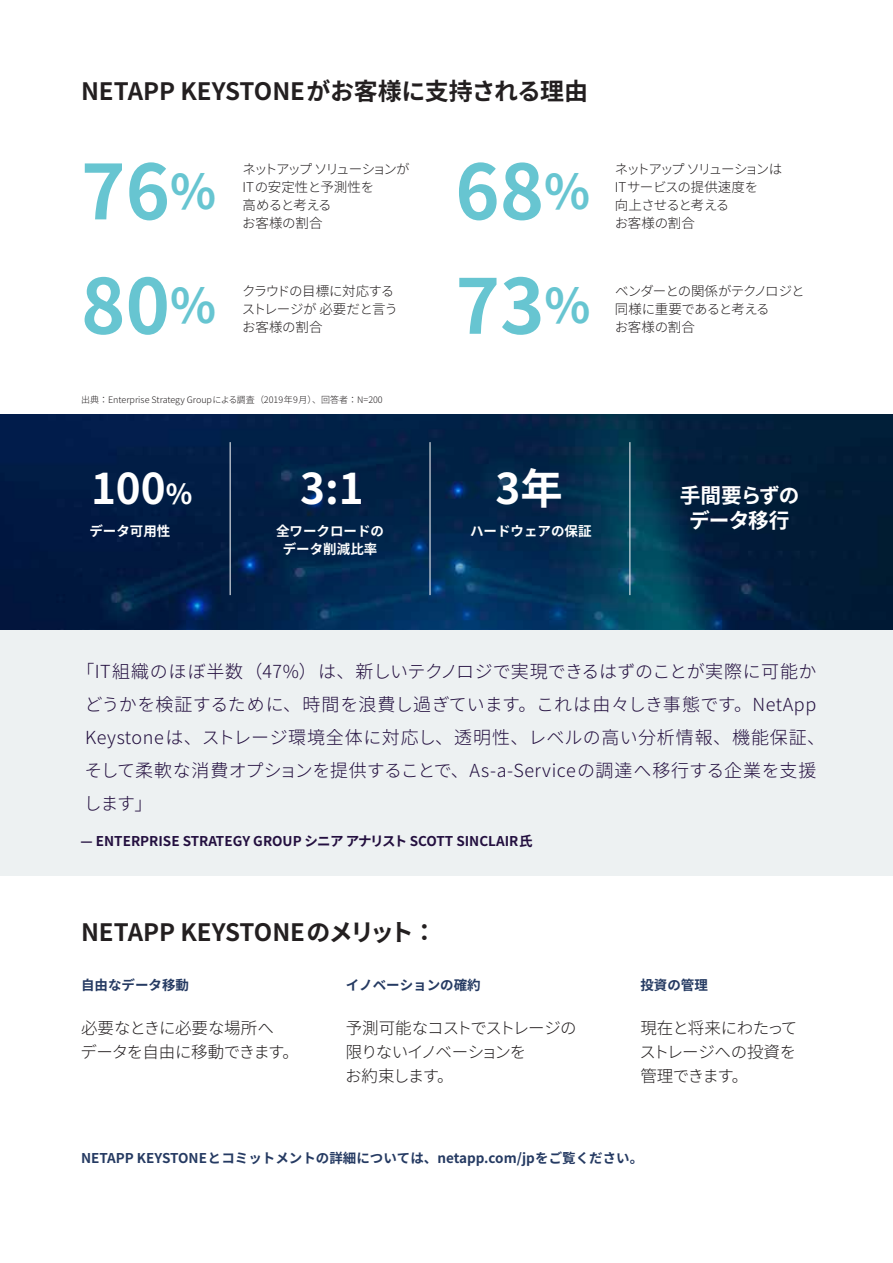
<style>
.page{position:relative;width:893px;height:1263px;background:#fff}
.page>*{position:absolute;margin:0;border:0;box-sizing:border-box;transform-origin:0 0}
.t1{font:700 75.6px/114.3px "Noto Sans CJ Kjp";color:#67c5d1}
.t2{font:700 42.3px "Noto Sans CJ Kjp";color:#fff}
.t3{font:700 24px "Noto Sans CJ Kjp";color:#231f20}
.t4{font:700 20.7px/24.9px "Noto Sans CJ Kjp";letter-spacing:-.045em;color:#fff;text-align:center}
.t5{font:300 18px/33px "Noto Sans CJ Kjp";letter-spacing:.03em;color:#230f3f}
.t6{font:300 16.5px/24px "Noto Sans CJ Kjp";letter-spacing:-.04em;color:#231f20}
.t7{font:300 16.5px/24px "Noto Sans CJ Kjp";letter-spacing:-.07em;color:#231f20}
.t8{font:300 13.5px/18px "Noto Sans CJ Kjp";letter-spacing:-.035em;color:#231f20}
.t9{font:700 13.5px "Noto Sans CJ Kjp";color:#253a62}
.t10{font:700 13.5px "Noto Sans CJ Kjp";color:#230f3f}
.t11{font:700 13.5px/18px "Noto Sans CJ Kjp";color:#fff;text-align:center}
.t12{font:300 9px "Noto Sans CJ Kjp";color:#231f20}
.s1{font-size:47.85px}
.s2{font-size:27.6px}
</style>
<div class="page">
<img style="left:0;top:414px;width:893px;height:216px">
<hr style="left:230px;top:442px;width:1px;height:153px;background:#fff">
<hr style="left:430px;top:442px;width:1px;height:153px;background:#fff">
<hr style="left:630px;top:442px;width:1px;height:153px;background:#fff">
<div style="left:0;top:630px;width:893px;height:245px;background:#edf1f2"></div>
<h3 class="t3" style="left:81px;top:78px;width:509px">NETAPP KEYSTONEがお客様に支持される理由</h3>
<h1 class="t1" style="left:81px;top:136px;width:137px">76<span class="s1">%<br></span>80<span class="s1">%</span></h1>
<h1 class="t1" style="left:455px;top:136px;width:137px">68<span class="s1">%<br></span>73<span class="s1">%</span></h1>
<p class="t8" style="left:242px;top:160px;width:169px">ネットアップ ソリューションが<br>ITの安定性と予測性を<br>高めると考える<br>お客様の割合</p>
<p class="t8" style="left:242px;top:282px;width:158px">クラウドの目標に対応するストレージが 必要だと言うお客様の割合</p>
<p class="t12" style="left:81px;top:395px;width:303px">出典：Enterprise Strategy Groupによる調査（2019年9月）、回答者：N=200</p>
<h2 class="t2" style="left:91px;top:464px;width:103px">100<span class="s2">%</span></h2>
<p class="t11" style="left:89px;top:522px;width:82px">データ可用性</p>
<h2 class="t2" style="left:300px;top:464px;width:65px">3:1</h2>
<p class="t11" style="left:276px;top:522px;width:109px">全ワークロードのデータ削減比率</p>
<h2 class="t2" style="left:495px;top:464px;width:69px">3年</h2>
<p class="t11" style="left:470px;top:522px;width:123px">ハードウェアの保証</p>
<p class="t8" style="left:615px;top:160px;width:169px">ネットアップ ソリューションは<br>ITサービスの提供速度を<br>向上させると考える<br>お客様の割合</p>
<p class="t8" style="left:615px;top:283px;width:192px">ベンダーとの関係がテクノロジと同様に重要であると考える<br>お客様の割合</p>
<p class="t4" style="left:680px;top:484px;width:121px">手間要らずのデータ移行</p>
<p class="t5" style="left:84px;top:655px;width:743px;text-indent:-7px">「IT組織のほぼ半数（47%）は、新しいテクノロジで実現できるはずのことが実際に可能かどうかを検証するために、時間を浪費し過ぎています。これは由々しき事態です。NetApp Keystoneは、ストレージ環境全体に対応し、透明性、レベルの高い分析情報、機能保証、そして柔軟な消費オプションを提供することで、As-a-Serviceの調達へ移行する企業を支援します」</p>
<p class="t10" style="left:81px;top:833px;width:454px">— ENTERPRISE STRATEGY GROUP シニア アナリスト SCOTT SINCLAIR氏</p>
<h3 class="t3" style="left:81px;top:919px;width:357px">NETAPP KEYSTONEのメリット：</h3>
<p class="t9" style="left:81px;top:978px;width:109px">自由なデータ移動</p>
<p class="t9" style="left:346px;top:978px;width:136px">イノベーションの確約</p>
<p class="t9" style="left:640px;top:978px;width:69px">投資の管理</p>
<p class="t6" style="left:80px;top:1016px;width:220px">必要なときに必要な場所へ<br>データを自由に移動できます。</p>
<p class="t7" style="left:345px;top:1016px;width:233px">予測可能なコストでストレージの限りないイノベーションを<br>お約束します。</p>
<p class="t6" style="left:639px;top:1016px;width:159px;text-align:justify">現在と将来にわたってストレージへの投資を管理できます。</p>
<p class="t9" style="left:81px;top:1150px;width:564px">NETAPP KEYSTONEとコミットメントの詳細については、netapp.com/jpをご覧ください。</p>
</div>
